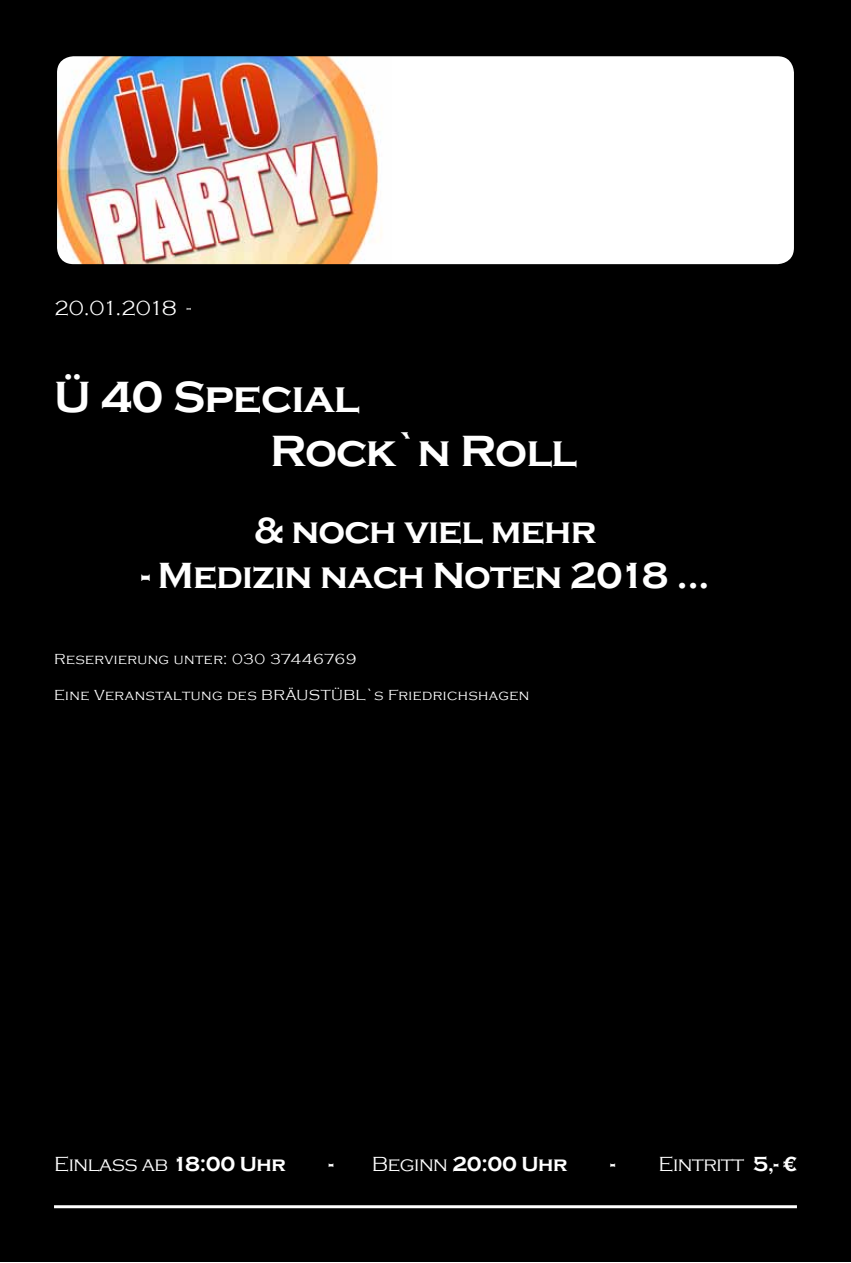
<style>
.page{position:relative;width:851px;height:1263px;background:#fff}
.page>*{position:absolute;margin:0;border:0;box-sizing:border-box;transform-origin:0 0}
.t1{font:700 45px/54px "Copperplate Gothic";letter-spacing:-.02em;color:#fff}
.t2{font:700 37.5px "Copperplate Gothic";letter-spacing:-.02em;color:#fff}
.t3{font:300 21px "Copperplate Gothic";letter-spacing:-.02em;color:#fff}
.t4{font:700 21px "Copperplate Gothic";letter-spacing:-.02em;color:#fff}
.t5{font:300 15px "Copperplate Gothic";letter-spacing:.03em;color:#fff}
.s1{font-weight:700}
.s2{font-weight:300}
</style>
<div class="page">
<div style="left:0;top:0;width:850px;height:1261px;background:#000"></div>
<div style="left:56px;top:55px;width:739px;height:211px;background:#fff;border-radius:18px"></div>
<img style="left:58px;top:57px;width:324px;height:206px">
<div style="left:54px;top:53px;width:742px;height:214px;border:3px solid #000;border-radius:18px"></div>
<hr style="left:54px;top:1205px;width:742px;height:3px;background:#fff">
<h3 class="t3" style="left:54px;top:296px;width:138px">20.01.2018 -</h3>
<h1 class="t1" style="left:270px;top:371px;width:308px;text-indent:-216px">Ü 40 Special<br>Rock`n Roll</h1>
<h2 class="t2" style="left:254px;top:510px;width:343px">&amp; noch viel mehr</h2>
<h2 class="t2" style="left:141px;top:555px;width:569px">- Medizin nach Noten 2018 ...</h2>
<p class="t5" style="left:54px;top:651px;width:304px">Reservierung unter: 030 37446769</p>
<p class="t5" style="left:54px;top:687px;width:477px">Eine Veranstaltung des BRÄUSTÜBL`s Friedrichshagen</p>
<h3 class="t3" style="left:54px;top:1153px;width:233px">Einlass ab <span class="s1">18:00 Uhr</span></h3>
<h3 class="t4" style="left:329px;top:1153px;width:240px">- <span class="s2">Beginn</span> 20:00 Uhr</h3>
<h3 class="t3" style="left:610px;top:1153px;width:189px"><span class="s1">-</span> Eintritt <span class="s1">5,- €</span></h3>
</div>
